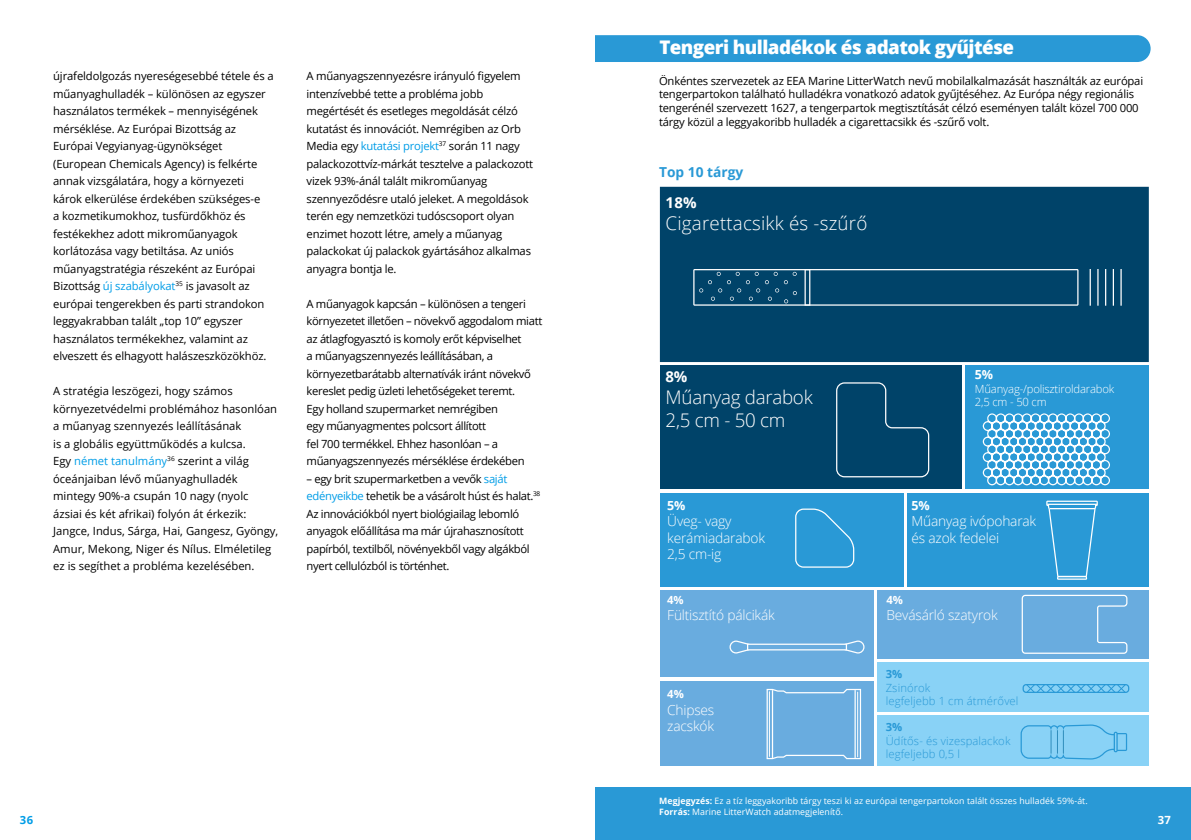
<style>
.page{position:relative;width:1191px;height:840px;background:#fff}
.page>*{position:absolute;margin:0;border:0;box-sizing:border-box;transform-origin:0 0}
.t1{font:800 18.75px "Open Sans";letter-spacing:-.03em;color:#fff}
.t2{font:300 18.75px/22.5px "Open Sans";letter-spacing:-.015em;color:#fff}
.t3{font:300 18.75px "Open Sans";letter-spacing:.01em;color:#fff}
.t4{font:700 15px "Open Sans";color:#fff}
.t5{font:300 13.75px/16.5px "Open Sans";letter-spacing:-.015em;color:#fff}
.t6{font:700 13.75px "Open Sans";color:#2999d6}
.t7{font:700 12.5px "Open Sans";color:#fff}
.t8{font:11.25px/17.5px "Open Sans";letter-spacing:-.015em;color:#000}
.t9{font:300 11.25px/13.5px "Open Sans";letter-spacing:.01em;color:#2999d6}
.t10{font:300 11.25px/13.5px "Open Sans";letter-spacing:-.015em;color:#fff}
.t11{font:700 11.25px "Open Sans";color:#fff}
.t12{font:700 11.25px "Open Sans";color:#2999d6}
.t13{font:700 11.25px "Open Sans";color:#009de7}
.t14{font:8.75px/10.5px "Open Sans";letter-spacing:.005em;color:#fff}
.s1{color:#009de7}
.s2{font-weight:700}
</style>
<div class="page">
<div style="left:660px;top:366px;width:301px;height:123px;background:#004369"></div>
<div style="left:907px;top:493px;width:241px;height:93px;background:#2999d6"></div>
<div style="left:965px;top:366px;width:183px;height:123px;background:#2999d6"></div>
<div style="left:660px;top:590px;width:213px;height:87px;background:#69acdf"></div>
<div style="left:660px;top:493px;width:243px;height:93px;background:#2999d6"></div>
<div style="left:660px;top:681px;width:213px;height:84px;background:#69acdf"></div>
<div style="left:877px;top:715px;width:271px;height:50px;background:#89d2f6"></div>
<div style="left:877px;top:590px;width:271px;height:68px;background:#69acdf"></div>
<div style="left:877px;top:662px;width:271px;height:49px;background:#89d2f6"></div>
<div style="left:660px;top:187px;width:488px;height:175px;background:#004369"></div>
<hr style="left:1089px;top:269px;width:1px;height:37px;background:#fff">
<hr style="left:1097px;top:269px;width:1px;height:37px;background:#fff">
<hr style="left:1105px;top:269px;width:1px;height:37px;background:#fff">
<hr style="left:1112px;top:269px;width:2px;height:37px;background:#fff">
<hr style="left:1120px;top:269px;width:1px;height:37px;background:#fff">
<svg style="left:693px;top:269px;width:385px;height:37px;background:#165376"></svg>
<svg style="left:836px;top:382px;width:93px;height:95px"></svg>
<svg style="left:795px;top:508px;width:59px;height:60px"></svg>
<svg style="left:729px;top:640px;width:135px;height:13px"></svg>
<svg style="left:766px;top:689px;width:95px;height:70px"></svg>
<hr style="left:772px;top:690px;width:1px;height:68px;background:#fff">
<hr style="left:769px;top:692px;width:1px;height:64px;background:#fff">
<hr style="left:854px;top:690px;width:1px;height:68px;background:#fff">
<hr style="left:857px;top:692px;width:1px;height:65px;background:#fff">
<svg style="left:1020px;top:724px;width:107px;height:35px"></svg>
<svg style="left:979px;top:413px;width:150px;height:280px"></svg>
<div style="left:595px;top:788px;width:596px;height:52px;background:#2999d6"></div>
<div style="left:595px;top:35px;width:555px;height:27px;background:#2999d6"></div>
<p class="t8" style="left:53px;top:67px;width:222px">újrafeldolgozás nyereségesebbé tétele és a műanyaghulladék – különösen az egyszer használatos termékek – mennyiségének mérséklése. Az Európai Bizottság az Európai Vegyianyag-ügynökséget (European Chemicals Agency) is felkérte annak vizsgálatára, hogy a környezeti károk elkerülése érdekében szükséges-e<br>a kozmetikumokhoz, tusfürdőkhöz és festékekhez adott mikroműanyagok korlátozása vagy betiltása. Az uniós műanyagstratégia részeként az Európai Bizottság <span class="s1">új szabályokat</span><sup>35</sup> is javasolt az európai tengerekben és parti strandokon leggyakrabban talált „top 10” egyszer használatos termékekhez, valamint az elveszett és elhagyott halászeszközökhöz.</p>
<p class="t8" style="left:53px;top:382px;width:227px">A stratégia leszögezi, hogy számos környezetvédelmi problémához hasonlóan a műanyag szennyezés leállításának<br>is a globális együttműködés a kulcsa.<br>Egy <span class="s1">német tanulmány</span><sup>36</sup> szerint a világ óceánjaiban lévő műanyaghulladék mintegy 90%-a csupán 10 nagy (nyolc ázsiai és két afrikai) folyón át érkezik:<br>Jangce, Indus, Sárga, Hai, Gangesz, Gyöngy, Amur, Mekong, Niger és Nílus. Elméletileg ez is segíthet a probléma kezelésében.</p>
<p class="t8" style="left:306px;top:67px;width:228px">A műanyagszennyezésre irányuló figyelem intenzívebbé tette a probléma jobb megértését és esetleges megoldását célzó kutatást és innovációt. Nemrégiben az Orb Media egy <span class="s1">kutatási projekt</span><sup>37</sup> során 11 nagy palackozottvíz‑márkát tesztelve a palackozott vizek 93%-ánál talált mikroműanyag szennyeződésre utaló jeleket. A megoldások terén egy nemzetközi tudóscsoport olyan enzimet hozott létre, amely a műanyag palackokat új palackok gyártásához alkalmas anyagra bontja le.</p>
<p class="t8" style="left:306px;top:294px;width:237px">A műanyagok kapcsán – különösen a tengeri környezetet illetően – növekvő aggodalom miatt az átlagfogyasztó is komoly erőt képviselhet<br>a műanyagszennyezés leállításában, a környezetbarátabb alternatívák iránt növekvő kereslet pedig üzleti lehetőségeket teremt.<br>Egy holland szupermarket nemrégiben<br>egy műanyagmentes polcsort állított<br>fel 700 termékkel. Ehhez hasonlóan – a műanyagszennyezés mérséklése érdekében</p>
<p class="t8" style="left:306px;top:469px;width:235px">– egy brit szupermarketben a vevők <span class="s1">saját edényeikbe</span> tehetik be a vásárolt húst és halat.<sup>38<br></sup>Az innovációkból nyert biológiailag lebomló anyagok előállítása ma már újrahasznosított papírból, textilből, növényekből vagy algákból nyert cellulózból is történhet.</p>
<h1 class="t1" style="left:659px;top:33px;width:356px">Tengeri hulladékok és adatok gyűjtése</h1>
<p class="t8" style="left:659px;top:73px;width:485px;line-height:13.8px">Önkéntes szervezetek az EEA Marine LitterWatch nevű mobilalkalmazását használták az európai tengerpartokon található hulladékra vonatkozó adatok gyűjtéséhez. Az Európa négy regionális tengerénél szervezett 1627, a tengerpartok megtisztítását célzó eseményen talált közel 700 000 tárgy közül a leggyakoribb hulladék a cigarettacsikk és -szűrő volt.</p>
<p class="t6" style="left:659px;top:162px;width:86px">Top 10 tárgy</p>
<h2 class="t4" style="left:665px;top:192px;width:32px">18%</h2>
<h1 class="t3" style="left:665px;top:211px;width:203px">Cigarettacsikk és -szűrő</h1>
<h2 class="t4" style="left:665px;top:366px;width:23px">8%</h2>
<h1 class="t2" style="left:665px;top:386px;width:149px">Műanyag darabok<br>2,5 cm - 50 cm</h1>
<p class="t7" style="left:667px;top:496px;width:20px">5%</p>
<p class="t5" style="left:667px;top:512px;width:99px">Üveg- vagy kerámiadarabok<br>2,5 cm-ig</p>
<p class="t11" style="left:667px;top:592px;width:18px">4%</p>
<p class="t5" style="left:667px;top:607px;width:109px">Fültisztító pálcikák</p>
<p class="t11" style="left:667px;top:686px;width:18px">4%</p>
<p class="t5" style="left:667px;top:701px;width:49px">Chipses zacskók</p>
<p class="t7" style="left:975px;top:366px;width:20px">5%</p>
<p class="t10" style="left:975px;top:381px;width:141px">Műanyag-/polisztiroldarabok<br>2,5 cm - 50 cm</p>
<p class="t7" style="left:911px;top:496px;width:20px">5%</p>
<p class="t5" style="left:911px;top:512px;width:126px">Műanyag ivópoharak és azok fedelei</p>
<p class="t11" style="left:886px;top:592px;width:18px">4%</p>
<p class="t5" style="left:886px;top:607px;width:113px">Bevásárló szatyrok</p>
<p class="t12" style="left:885px;top:666px;width:18px">3%</p>
<p class="t9" style="left:885px;top:680px;width:134px">Zsinórok<br>legfeljebb 1 cm átmérővel</p>
<p class="t12" style="left:885px;top:719px;width:18px">3%</p>
<p class="t9" style="left:885px;top:734px;width:126px">Üdítős- és vizespalackok legfeljebb 0,5 l</p>
<p class="t14" style="left:659px;top:795px;width:430px"><span class="s2">Megjegyzés:</span> Ez a tíz leggyakoribb tárgy teszi ki az európai tengerpartokon talált összes hulladék 59%-át.<br><span class="s2">Forrás:</span> Marine LitterWatch adatmegjelenítő.</p>
<p class="t13" style="left:20px;top:812px;width:15px">36</p>
<p class="t11" style="left:1157px;top:812px;width:15px">37</p>
</div>
